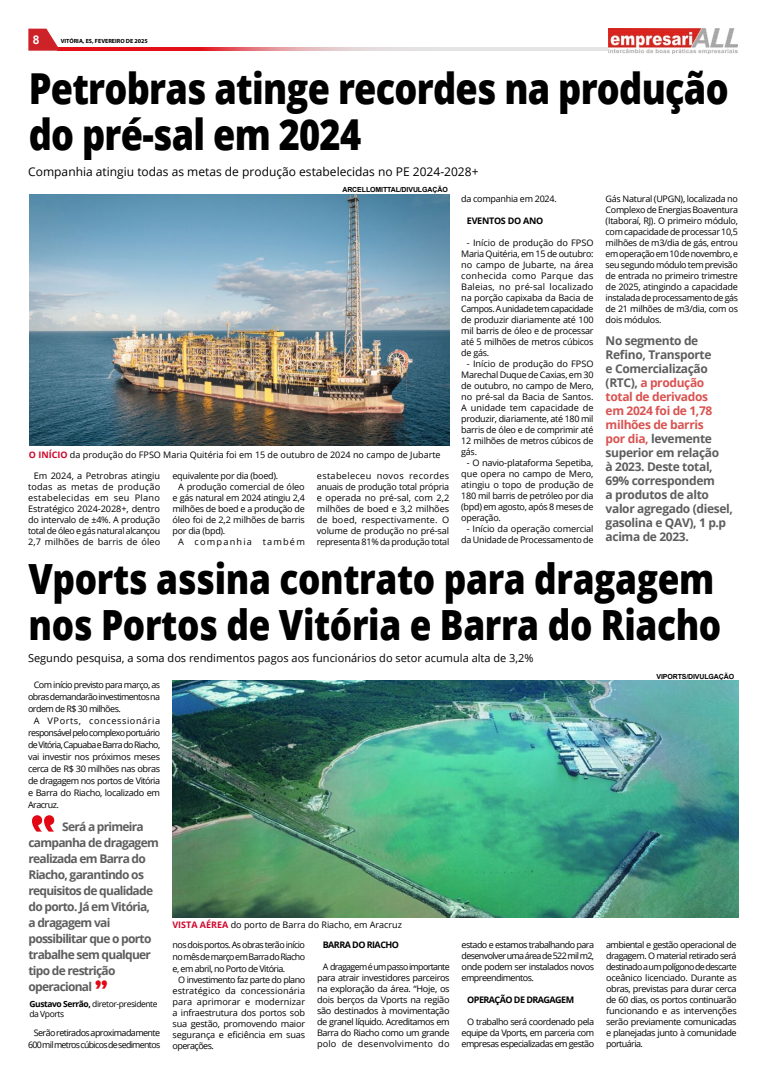
<style>
.page{position:relative;width:766px;height:1078px;background:#fff}
.page>*{position:absolute;margin:0;border:0;box-sizing:border-box;transform-origin:0 0}
.t1{font:800 42.6px/46px "Open Sans";letter-spacing:-.02em;color:#000;scale:.85 1}
.t2{font:800 41.6px/46px "Open Sans";letter-spacing:-.01em;color:#000;scale:.85 1}
.t3{font:700 condensed 26px "Poynter Agate";color:#e30613}
.t4{font:700 12px/14px "Open Sans";letter-spacing:-.03em;color:#5f5e5e}
.t5{font:700 12px/16px "Open Sans";letter-spacing:-.06em;color:#5f5e5e}
.t6{font:12px "Open Sans";color:#000}
.t7{font:700 12px "Arial";color:#fff}
.t8{font:11px "Open Sans";color:#000}
.t9{font:9px/11px "Open Sans";letter-spacing:-.03em;color:#000;text-align:justify}
.t10{font:9px "Open Sans";color:#000}
.t11{font:9px/12px "Open Sans";letter-spacing:-.065em;color:#000;text-align:right}
.t12{font:700 9px "Open Sans";letter-spacing:-.06em;color:#000}
.t13{font:9px "Open Sans";letter-spacing:.13em;color:#000}
.t14{font:700 9px "Open Sans";letter-spacing:-.03em;color:#000}
.t15{font:8.5px/10px "Open Sans";letter-spacing:-.05em;color:#000}
.t16{font:700 7px "Arial";letter-spacing:-.015em;color:#000}
.t17{font:700 6px "Myriad Pro";color:#000}
.s1{color:#d95351}
.s2{font-weight:700;color:#ce072d}
.s3{font-weight:700}
</style>
<div class="page">
<svg style="left:60px;top:48px;width:547px;height:3px;background:#e39397"></svg>
<svg style="left:28px;top:29px;width:32px;height:22px"></svg>
<img style="left:608px;top:28px;width:129px;height:25px">
<img style="left:29px;top:195px;width:420px;height:250px">
<img style="left:172px;top:680px;width:566px;height:237px">
<h3 class="t7" style="left:33px;top:32px;width:8px">48</h3>
<p class="t17" style="left:61px;top:37px;width:88px">VITÓRIA, ES, FEVEREIRO DE 2025</p>
<h1 class="t1" style="left:29px;top:63px;width:824px">Petrobras atinge recordes na produção do pré-sal em 2024</h1>
<p class="t16" style="left:342px;top:185px;width:107px">ARCELLOMITTAL/DIVULGAÇÃO</p>
<h3 class="t6" style="left:28px;top:164px;width:451px">Companhia atingiu todas as metas de produção estabelecidas no PE 2024-2028+</h3>
<p class="t9" style="left:605px;top:193px;width:134px">Gás Natural (UPGN), localizada no Complexo de Energias Boaventura (Itaboraí, RJ). O primeiro módulo, com capacidade de processar 10,5 milhões de m3/dia de gás, entrou em operação em 10 de novembro, e seu segundo módulo tem previsão de entrada no primeiro trimestre de 2025, atingindo a capacidade instalada de processamento de gás de 21 milhões de m3/dia, com os dois módulos.</p>
<p class="t9" style="left:461px;top:193px;width:97px">da companhia em 2024.</p>
<p class="t14" style="left:467px;top:214px;width:78px">EVENTOS DO ANO</p>
<p class="t9" style="left:461px;top:237px;width:134px;text-indent:6px">- Início de produção do FPSO Maria Quitéria, em 15 de outubro: no campo de Jubarte, na área conhecida como Parque das Baleias, no pré-sal localizado na porção capixaba da Bacia de Campos. A unidade tem capacidade de produzir diariamente até 100 mil barris de óleo e de processar até 5 milhões de metros cúbicos de gás.</p>
<p class="t9" style="left:461px;top:358px;width:134px;text-indent:6px">- Início de produção do FPSO Marechal Duque de Caxias, em 30 de outubro, no campo de Mero, no pré-sal da Bacia de Santos.<br>A unidade tem capacidade de produzir, diariamente, até 180 mil barris de óleo e de comprimir até 12 milhões de metros cúbicos de gás.</p>
<p class="t9" style="left:461px;top:457px;width:134px;text-indent:6px">- O navio-plataforma Sepetiba, que opera no campo de Mero, atingiu o topo de produção de 180 mil barris de petróleo por dia (bpd) em agosto, após 8 meses de operação.</p>
<p class="t9" style="left:461px;top:523px;width:134px;text-align:right">- Início da operação comercial da Unidade de Processamento de</p>
<p class="t4" style="left:605px;top:333px;width:129px">No segmento de<br>Refino, Transporte<br>e Comercialização (RTC), <span class="s1">a produção total de derivados<br>em 2024 foi de 1,78 milhões de barris<br>por dia,</span> levemente superior em relação<br>à 2023. Deste total,<br>69% correspondem<br>a produtos de alto valor agregado (diesel, gasolina e QAV), 1 p.p acima de 2023.</p>
<p class="t10" style="left:29px;top:449px;width:413px"><span class="s2">O INÍCIO</span> da produção do FPSO Maria Quitéria foi em 15 de outubro de 2024 no campo de Jubarte</p>
<p class="t9" style="left:28px;top:470px;width:134px;text-indent:6px">Em 2024, a Petrobras atingiu todas as metas de produção estabelecidas em seu Plano Estratégico 2024-2028+, dentro do intervalo de ±4%. A produção total de óleo e gás natural alcançou 2,7 milhões de barris de óleo</p>
<p class="t9" style="left:172px;top:470px;width:107px">equivalente por dia (boed).</p>
<p class="t9" style="left:317px;top:470px;width:134px">estabeleceu novos recordes anuais de produção total própria e operada no pré-sal, com 2,2 milhões de boed e 3,2 milhões de boed, respectivamente. O volume de produção no pré-sal representa 81% da produção total</p>
<p class="t9" style="left:178px;top:481px;width:128px">A produção comercial de óleo</p>
<p class="t9" style="left:172px;top:492px;width:134px">e gás natural em 2024 atingiu 2,4</p>
<p class="t9" style="left:172px;top:503px;width:134px">milhões de boed e a produção de</p>
<p class="t9" style="left:172px;top:514px;width:134px">óleo foi de 2,2 milhões de barris</p>
<p class="t9" style="left:172px;top:525px;width:54px">por dia (bpd).</p>
<p class="t13" style="left:178px;top:535px;width:128px">A companhia também</p>
<h2 class="t2" style="left:28px;top:554px;width:816px">Vports assina contrato para dragagem nos Portos de Vitória e Barra do Riacho</h2>
<p class="t16" style="left:656px;top:671px;width:79px">VIPORTS/DIVULGAÇÃO</p>
<p class="t8" style="left:28px;top:650px;width:507px">Segundo pesquisa, a soma dos rendimentos pagos aos funcionários do setor acumula alta de 3,2%</p>
<p class="t9" style="left:28px;top:678px;width:134px;line-height:12px;text-indent:6px">Com início previsto para março, as obras demandarão investimentos na ordem de R$ 30 milhões.</p>
<p class="t9" style="left:28px;top:714px;width:134px;line-height:12px;text-indent:6px">A VPorts, concessionária responsável pelo complexo portuário de Vitória, Capuaba e Barra do Riacho, vai investir nos próximos meses cerca de R$ 30 milhões nas obras de dragagem nos portos de Vitória e Barra do Riacho, localizado em Aracruz.</p>
<h3 class="t5" style="left:28px;top:818px;width:132px;text-indent:34px">Será a primeira campanha de dragagem realizada em Barra do<br>Riacho, garantindo os requisitos de qualidade do porto. Já em Vitória, a dragagem vai possibilitar que o porto trabalhe sem qualquer tipo de restrição operacional</h3>
<p class="t15" style="left:29px;top:998px;width:130px"><span class="s3">Gustavo Serrão,</span> diretor-presidente da Vports</p>
<h3 class="t3" style="left:95px;top:973px;width:14px">”</h3>
<p class="t11" style="left:28px;top:1026px;width:134px">Serão retirados aproximadamente<br>600 mil metros cúbicos de sedimentos</p>
<p class="t10" style="left:172px;top:918px;width:231px"><span class="s2">VISTA AÉREA</span> do porto de Barra do Riacho, em Aracruz</p>
<p class="t9" style="left:172px;top:938px;width:134px;line-height:12px">nos dois portos. As obras terão início no mês de março em Barra do Riacho e, em abril, no Porto de Vitória.</p>
<p class="t9" style="left:172px;top:973px;width:134px;text-indent:6px">O investimento faz parte do plano estratégico da concessionária para aprimorar e modernizar a infraestrutura dos portos sob sua gestão, promovendo maior segurança e eficiência em suas operações.</p>
<p class="t12" style="left:323px;top:938px;width:78px">BARRA DO RIACHO</p>
<p class="t9" style="left:317px;top:960px;width:134px;text-indent:6px">A dragagem é um passo importante para atrair investidores parceiros na exploração da área. “Hoje, os dois berços da Vports na região são destinados à movimentação de granel líquido. Acreditamos em Barra do Riacho como um grande polo de desenvolvimento do</p>
<p class="t9" style="left:461px;top:938px;width:134px">estado e estamos trabalhando para desenvolver uma área de 522 mil m2, onde podem ser instalados novos empreendimentos.</p>
<p class="t12" style="left:467px;top:993px;width:108px">OPERAÇÃO DE DRAGAGEM</p>
<p class="t9" style="left:461px;top:1015px;width:134px;text-indent:6px">O trabalho será coordenado pela equipe da Vports, em parceria com empresas especializadas em gestão</p>
<p class="t9" style="left:606px;top:938px;width:132px">ambiental e gestão operacional de dragagem. O material retirado será destinado a um polígono de descarte oceânico licenciado. Durante as obras, previstas para durar cerca de 60 dias, os portos continuarão funcionando e as intervenções serão previamente comunicadas e planejadas junto à comunidade portuária.</p>
</div>
